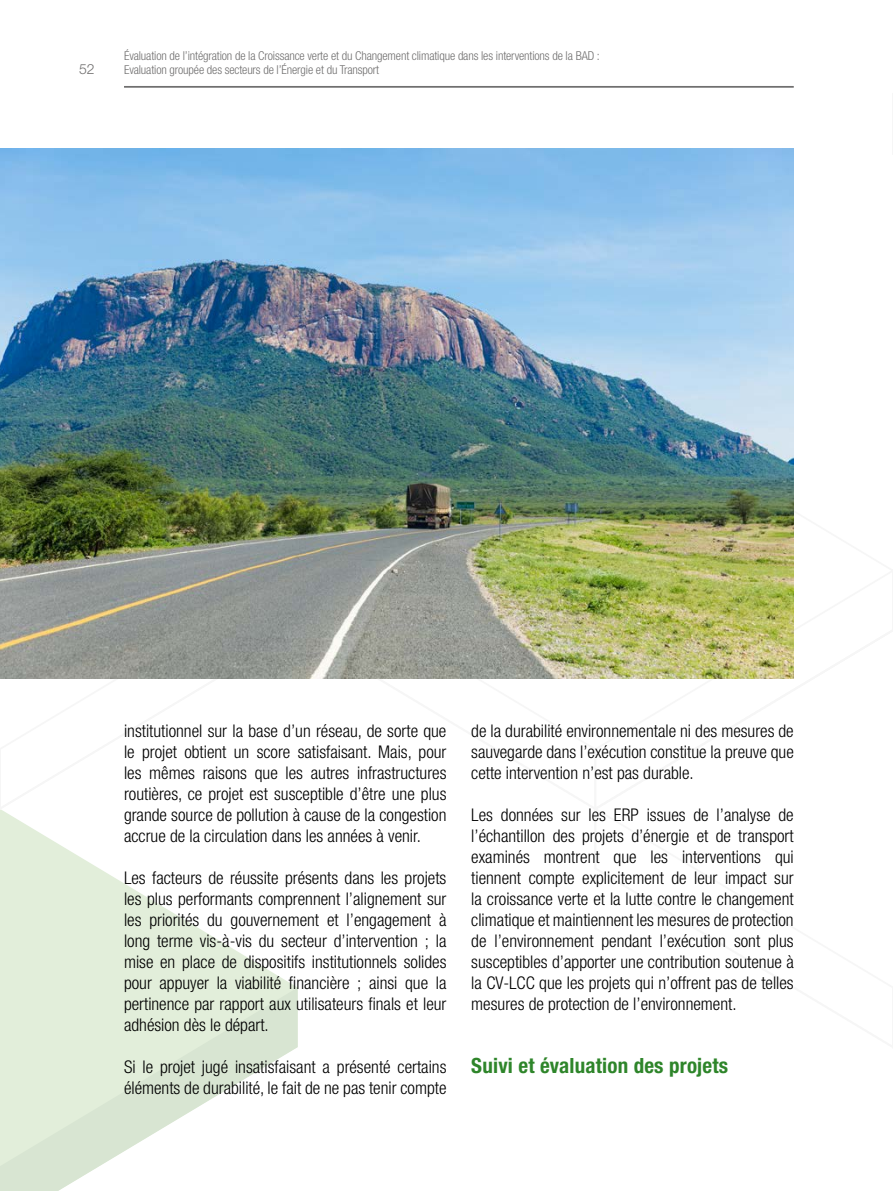
<style>
.page{position:relative;width:893px;height:1191px;background:#fff}
.page>*{position:absolute;margin:0;border:0;box-sizing:border-box;transform-origin:0 0}
.t1{font:700 condensed 21px "Helvetica Neue LT Std";letter-spacing:.01em;color:#2e852a}
.t2{font:300 condensed 17.5px/21px "Helvetica Neue LT Std";color:#000;text-align:justify}
.t3{font:300 14px "Helvetica Neue LT Std";color:#706f6f}
.t4{font:300 condensed 12.25px/14px "Helvetica Neue LT Std";letter-spacing:-.01em;color:#706f6f}
</style>
<div class="page">
<svg style="left:0;top:811px;width:296px;height:176px;fill:#e2eeda"></svg>
<svg style="left:0;top:987px;width:298px;height:204px"></svg>
<svg style="left:0;top:1158px;width:1px;height:33px"></svg>
<svg style="left:2px;top:678px;width:298px;height:133px"></svg>
<hr style="left:124px;top:86px;width:670px;height:2px;background:#706f6f">
<img style="left:0;top:149px;width:794px;height:529px">
<p class="t3" style="left:79px;top:61px;width:17px">52</p>
<p class="t4" style="left:124px;top:49px;width:477px">Évaluation de l’intégration de la Croissance verte et du Changement climatique dans les interventions de la BAD :<br>Evaluation groupée des secteurs de l’Énergie et du Transport</p>
<p class="t2" style="left:124px;top:720px;width:324px">institutionnel sur la base d’un réseau, de sorte que le projet obtient un score satisfaisant. Mais, pour les mêmes raisons que les autres infrastructures routières, ce projet est susceptible d’être une plus grande source de pollution à cause de la congestion accrue de la circulation dans les années à venir.</p>
<p class="t2" style="left:124px;top:867px;width:324px">Les facteurs de réussite présents dans les projets les plus performants comprennent l’alignement sur les priorités du gouvernement et l’engagement à long terme vis-à-vis du secteur d’intervention ; la mise en place de dispositifs institutionnels solides pour appuyer la viabilité financière ; ainsi que la pertinence par rapport aux utilisateurs finals et leur adhésion dès le départ.</p>
<p class="t2" style="left:124px;top:1056px;width:324px">Si le projet jugé insatisfaisant a présenté certains éléments de durabilité, le fait de ne pas tenir compte</p>
<p class="t2" style="left:471px;top:720px;width:324px">de la durabilité environnementale ni des mesures de sauvegarde dans l’exécution constitue la preuve que cette intervention n’est pas durable.</p>
<p class="t2" style="left:471px;top:804px;width:324px">Les données sur les ERP issues de l’analyse de l’échantillon des projets d’énergie et de transport examinés montrent que les interventions qui tiennent compte explicitement de leur impact sur la croissance verte et la lutte contre le changement climatique et maintiennent les mesures de protection de l’environnement pendant l’exécution sont plus susceptibles d’apporter une contribution soutenue à la CV-LCC que les projets qui n’offrent pas de telles mesures de protection de l’environnement.</p>
<p class="t1" style="left:471px;top:1053px;width:258px">Suivi et évaluation des projets</p>
</div>
